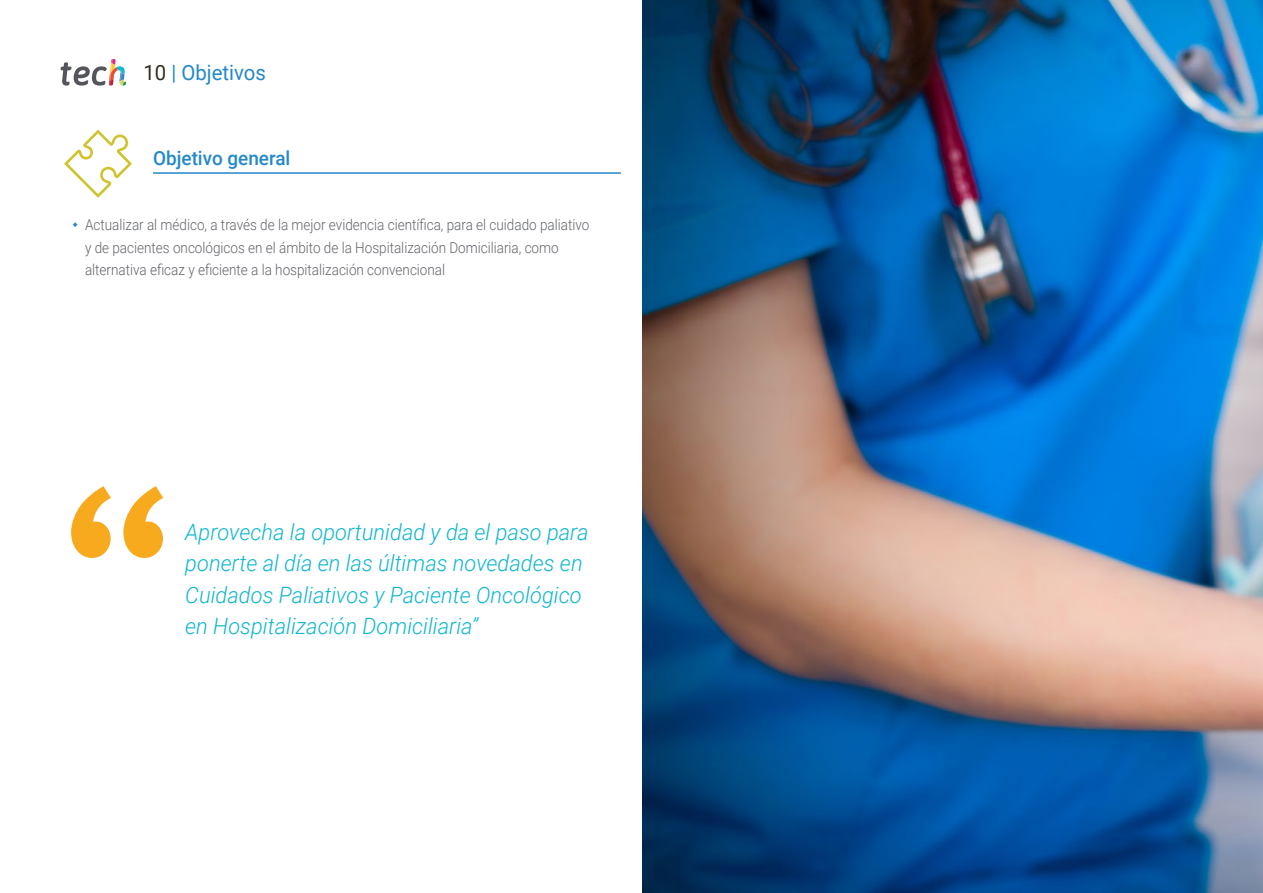
<style>
.page{position:relative;width:1263px;height:893px;background:#fff}
.page>*{position:absolute;margin:0;border:0;box-sizing:border-box;transform-origin:0 0}
.t1{font:italic 300 22.5px/31.5px "Roboto";color:#0fb6cf}
.t2{font:21px "Roboto";color:#2488c9}
.t3{font:500 19.5px "Roboto";color:#2488c9}
.t4{font:300 15px/22.5px "Roboto";color:#61646a;scale:.9 1}
.s1{color:#312e20}
.s2{color:#2289cb}
</style>
<div class="page">
<hr style="left:153px;top:173px;width:468px;height:1px;background:#2488c9">
<svg style="left:64px;top:130px;width:68px;height:68px"></svg>
<img style="left:642px;top:0;width:621px;height:893px">
<svg style="left:61px;top:59px;width:65px;height:27px"></svg>
<svg style="left:71px;top:486px;width:92px;height:72px"></svg>
<h2 class="t2" style="left:144px;top:57px;width:124px"><span class="s1">10</span> <span class="s2">|</span> Objetivos</h2>
<h3 class="t3" style="left:153px;top:144px;width:139px">Objetivo general</h3>
<p class="t4" style="left:85px;top:213px;width:562px">Actualizar al médico, a través de la mejor evidencia científica, para el cuidado paliativo y de pacientes oncológicos en el ámbito de la Hospitalización Domiciliaria, como alternativa eficaz y eficiente a la hospitalización convencional</p>
<h1 class="t1" style="left:185px;top:515px;width:405px">Aprovecha la oportunidad y da el paso para ponerte al día en las últimas novedades en Cuidados Paliativos y Paciente Oncológico en Hospitalización Domiciliaria”</h1>
</div>
